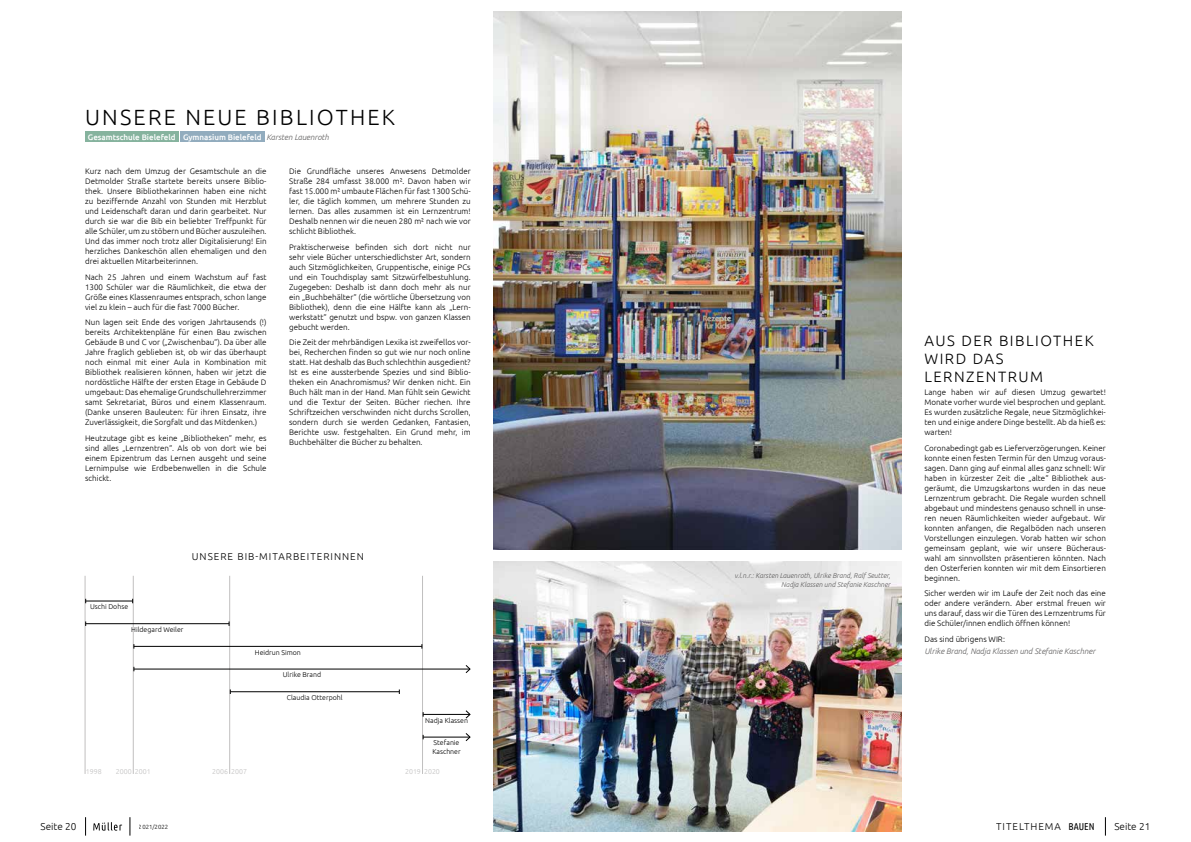
<style>
.page{position:relative;width:1191px;height:842px;background:#fff}
.page>*{position:absolute;margin:0;border:0;box-sizing:border-box;transform-origin:0 0}
.t1{font:300 22px "Ubuntu";letter-spacing:.1em;color:#000}
.t2{font:300 15px/18px "Ubuntu";letter-spacing:.1em;color:#000}
.t3{font:300 10px "Ubuntu";letter-spacing:.1em;color:#000}
.t4{font:300 8px/10px "Ubuntu";color:#000;text-align:justify}
.t5{font:500 8px "Ubuntu";color:#fff}
.t6{font:italic 300 8px "Ubuntu";color:#5f5e5e}
.t7{font:300 7px/8.4px "Ubuntu";color:#000}
.t8{font:italic 300 7px/8.4px "Ubuntu";color:#5f5e5e;text-align:right}
.t9{font:300 7px "Ubuntu";color:#c1c0c0}
.t10{font:300 6px "Ubuntu";color:#000}
.s1{font-weight:300;font-style:italic;color:#5f5e5e}
.s2{font-family:"Ubuntu Condensed";font-weight:400}
</style>
<div class="page">
<hr style="left:85px;top:576px;width:1px;height:198px;background:#c1c0c0">
<hr style="left:133px;top:576px;width:1px;height:198px;background:#c1c0c0">
<hr style="left:229px;top:576px;width:1px;height:198px;background:#c1c0c0">
<hr style="left:422px;top:576px;width:1px;height:198px;background:#c1c0c0">
<img style="left:493px;top:11px;width:408px;height:539px">
<img style="left:493px;top:562px;width:408px;height:269px">
<div style="left:85px;top:132px;width:93px;height:10px;background:#86b39e"></div>
<div style="left:180px;top:132px;width:84px;height:10px;background:#92acbe"></div>
<hr style="left:86px;top:600px;width:47px;height:1px;background:#000">
<hr style="left:86px;top:623px;width:143px;height:1px;background:#000">
<hr style="left:134px;top:668px;width:336px;height:1px;background:#000">
<svg style="left:464px;top:665px;width:7px;height:8px"></svg>
<hr style="left:423px;top:714px;width:47px;height:1px;background:#000">
<svg style="left:464px;top:710px;width:7px;height:9px"></svg>
<hr style="left:423px;top:737px;width:47px;height:1px;background:#000">
<svg style="left:464px;top:733px;width:7px;height:8px"></svg>
<hr style="left:134px;top:646px;width:288px;height:1px;background:#000">
<hr style="left:230px;top:691px;width:169px;height:1px;background:#000">
<svg style="left:93px;top:822px;width:29px;height:9px"></svg>
<svg style="left:129px;top:817px;width:1px;height:19px"></svg>
<svg style="left:85px;top:817px;width:1px;height:19px"></svg>
<svg style="left:1105px;top:817px;width:1px;height:19px"></svg>
<h1 class="t1" style="left:85px;top:104px;width:311px">UNSERE NEUE BIBLIOTHEK</h1>
<p class="t5" style="left:88px;top:132px;width:242px">Gesamtschule Bielefeld Gymnasium Bielefeld <span class="s1">Karsten Lauenroth</span></p>
<p class="t4" style="left:85px;top:166px;width:183px">Kurz nach dem Umzug der Gesamtschule an die Detmolder Straße startete bereits unsere Biblio&shy;thek. Unsere Bibliothekarinnen haben eine nicht zu beziffernde Anzahl von Stunden mit Herzblut und Leidenschaft daran und darin gearbeitet. Nur durch sie war die Bib ein beliebter Treffpunkt für alle Schüler, um zu stöbern und Bücher auszuleihen.<br>Und das immer noch trotz aller Digitalisierung! Ein herzliches Dankeschön allen ehemaligen und den drei aktuellen Mitarbeiterinnen.</p>
<p class="t4" style="left:85px;top:272px;width:183px">Nach 25 Jahren und einem Wachstum auf fast 1300 Schüler war die Räumlichkeit, die etwa der Größe eines Klassenraumes entsprach, schon lange viel zu klein – auch für die fast 7000 Bücher.</p>
<p class="t4" style="left:85px;top:317px;width:183px">Nun lagen seit Ende des vorigen Jahrtausends (!) bereits Architektenpläne für einen Bau zwischen Gebäude B und C vor („Zwischenbau“). Da über alle Jahre fraglich geblieben ist, ob wir das überhaupt noch einmal mit einer Aula in Kombination mit Bibliothek realisieren können, haben wir jetzt die nordöstliche Hälfte der ersten Etage in Gebäude D umgebaut: Das ehemalige Grundschullehrerzimmer samt Sekretariat, Büros und einem Klassenraum. (Danke unseren Bauleuten: für ihren Einsatz, ihre Zuverlässigkeit, die Sorgfalt und das Mitdenken.)</p>
<p class="t4" style="left:85px;top:433px;width:183px">Heutzutage gibt es keine „Bibliotheken“ mehr, es sind alles „Lernzentren“. Als ob von dort wie bei einem Epizentrum das Lernen ausgeht und seine Lernimpulse wie Erdbebenwellen in die Schule schickt.</p>
<p class="t4" style="left:289px;top:166px;width:183px">Die Grundfläche unseres Anwesens Detmolder Straße 284 umfasst 38.000 m². Davon haben wir fast 15.000 m² umbaute Flächen für fast 1300 Schü&shy;ler, die täglich kommen, um mehrere Stunden zu lernen. Das alles zusammen ist ein Lernzentrum!<br>Deshalb nennen wir die neuen 280 m² nach wie vor schlicht Bibliothek.</p>
<p class="t4" style="left:289px;top:242px;width:183px">Praktischerweise befinden sich dort nicht nur sehr viele Bücher unterschiedlichster Art, sondern auch Sitzmöglichkeiten, Gruppentische, einige PCs und ein Touchdisplay samt Sitzwürfelbestuhlung.<br>Zugegeben: Deshalb ist dann doch mehr als nur ein „Buchbehälter“ (die wörtliche Übersetzung von Bibliothek), denn die eine Hälfte kann als „Lern&shy;werkstatt“ genutzt und bspw. von ganzen Klassen gebucht werden.</p>
<p class="t4" style="left:289px;top:337px;width:183px">Die Zeit der mehrbändigen Lexika ist zweifellos vor&shy;bei, Recherchen finden so gut wie nur noch online statt. Hat deshalb das Buch schlechthin ausgedient?<br>Ist es eine aussterbende Spezies und sind Biblio&shy;theken ein Anachromismus? Wir denken nicht. Ein Buch hält man in der Hand. Man fühlt sein Gewicht und die Textur der Seiten. Bücher riechen. Ihre Schriftzeichen verschwinden nicht durchs Scrollen, sondern durch sie werden Gedanken, Fantasien, Berichte usw. festgehalten. Ein Grund mehr, im Buchbehälter die Bücher zu behalten.</p>
<p class="t3" style="left:192px;top:550px;width:174px">UNSERE BIB-MITARBEITERINNEN</p>
<p class="t7" style="left:90px;top:602px;width:40px">Uschi Dohse</p>
<p class="t7" style="left:131px;top:625px;width:54px">Hildegard Weiler</p>
<p class="t7" style="left:255px;top:648px;width:47px">Heidrun Simon</p>
<p class="t7" style="left:283px;top:670px;width:40px">Ulrike Brand</p>
<p class="t7" style="left:287px;top:693px;width:57px">Claudia Otterpohl</p>
<p class="t7" style="left:425px;top:716px;width:44px">Nadja Klassen</p>
<p class="t7" style="left:432px;top:738px;width:30px">Stefanie<br>Kaschner</p>
<p class="t9" style="left:86px;top:767px;width:17px">1998</p>
<p class="t9" style="left:116px;top:767px;width:36px">2000 2001</p>
<p class="t9" style="left:212px;top:767px;width:36px">2006 2007</p>
<p class="t9" style="left:405px;top:767px;width:36px">2019 2020</p>
<p class="t8" style="left:734px;top:572px;width:157px">v.l.n.r.: Karsten Lauenroth, Ulrike Brand, Ralf Seutter,<br>Nadja Klassen und Stefanie Kaschner</p>
<h2 class="t2" style="left:924px;top:331px;width:171px">AUS DER BIBLIOTHEK<br>WIRD DAS<br>LERNZENTRUM</h2>
<p class="t4" style="left:924px;top:387px;width:183px">Lange haben wir auf diesen Umzug gewartet!<br>Monate vorher wurde viel besprochen und geplant.<br>Es wurden zusätzliche Regale, neue Sitzmöglichkei&shy;ten und einige andere Dinge bestellt. Ab da hieß es: warten!</p>
<p class="t4" style="left:924px;top:443px;width:183px">Coronabedingt gab es Lieferverzögerungen. Keiner konnte einen festen Termin für den Umzug voraus&shy;sagen. Dann ging auf einmal alles ganz schnell: Wir haben in kürzester Zeit die „alte“ Bibliothek aus&shy;geräumt, die Umzugskartons wurden in das neue Lernzentrum gebracht. Die Regale wurden schnell abgebaut und mindestens genauso schnell in unse&shy;ren neuen Räumlichkeiten wieder aufgebaut. Wir konnten anfangen, die Regalböden nach unseren Vorstellungen einzulegen. Vorab hatten wir schon gemeinsam geplant, wie wir unsere Bücheraus&shy;wahl am sinnvollsten präsentieren könnten. Nach den Osterferien konnten wir mit dem Einsortieren beginnen.</p>
<p class="t4" style="left:924px;top:588px;width:183px">Sicher werden wir im Laufe der Zeit noch das eine oder andere verändern. Aber erstmal freuen wir uns darauf, dass wir die Türen des Lernzentrums für die Schüler/innen endlich öffnen können!</p>
<p class="t4" style="left:924px;top:634px;width:82px">Das sind übrigens WIR:</p>
<p class="t6" style="left:924px;top:646px;width:172px">Ulrike Brand, Nadja Klassen und Stefanie Kaschner</p>
<p class="t3" style="left:41px;top:820px;width:37px">Seite 20</p>
<p class="t10" style="left:139px;top:823px;width:31px">2021/2022</p>
<p class="t3" style="left:996px;top:820px;width:100px">TITELTHEMA <span class="s2">BAUEN</span></p>
<p class="t3" style="left:1114px;top:820px;width:37px">Seite 21</p>
</div>
